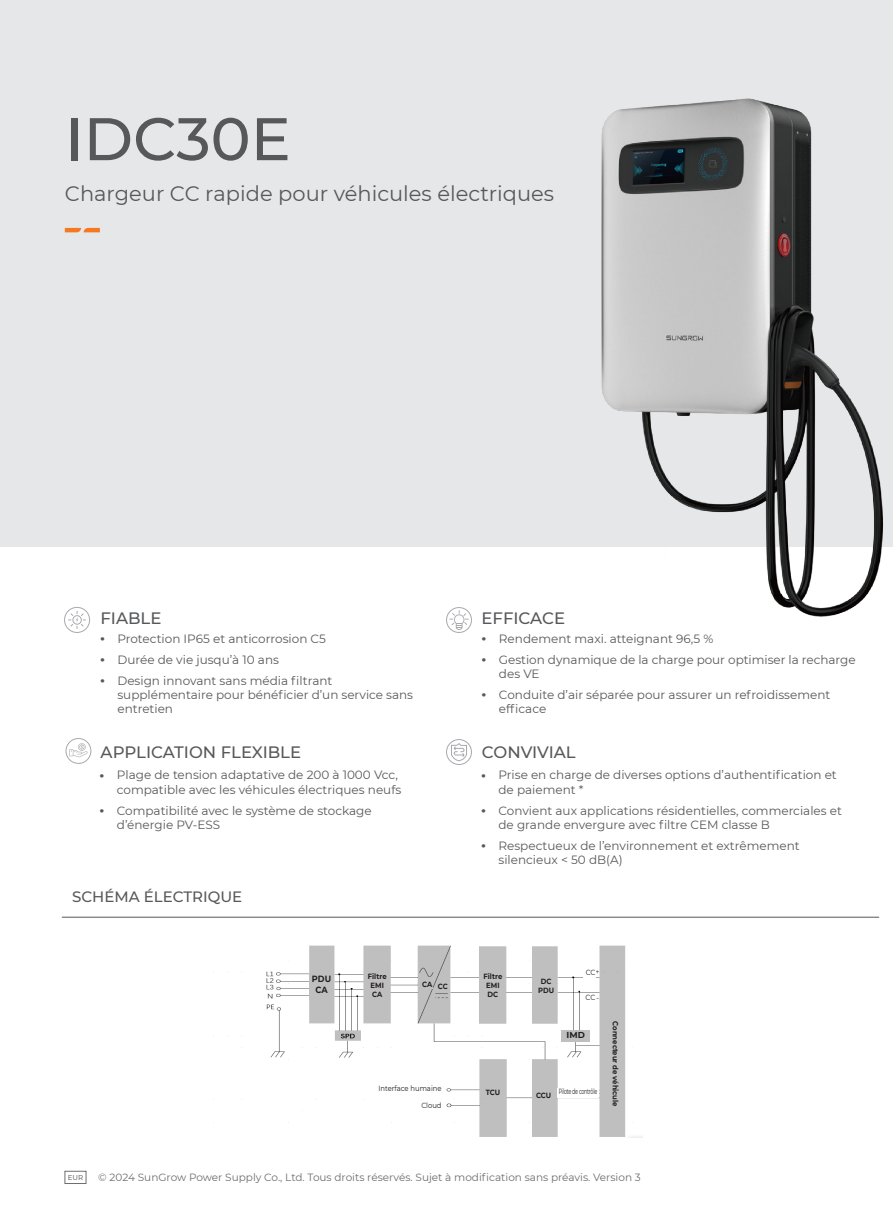
<style>
.page{position:relative;width:893px;height:1212px;background:#fff}
.page>*{position:absolute;margin:0;border:0;box-sizing:border-box;transform-origin:0 0}
.t1{font:500 60px "Montserrat";color:#57585a}
.t2{font:21px "Montserrat";color:#57585a}
.t3{font:500 16.5px "Montserrat";color:#57585a}
.t4{font:500 15px "Montserrat";color:#57585a}
.t5{font:12px/14.4px "Montserrat";color:#57585a}
.t6{font:10.5px "Montserrat";color:#6c6d70}
.t7{font:700 9px/10.8px "Montserrat";color:#231f20;text-align:center;scale:.91 1}
.t8{font:700 8.7px "Montserrat";color:#231f20}
.t9{font:700 7.5px/9px "Montserrat";color:#231f20;text-align:center;scale:.91 1}
.t10{font:7.5px "Montserrat";letter-spacing:-.01em;color:#231f20;scale:.91 1}
.t11{font:7.5px "Montserrat";letter-spacing:-.04em;color:#231f20;scale:.63 1}
.t12{font:500 7.05px "Montserrat";color:#727171}
.s1{font-family:"Arial";font-weight:700}
</style>
<div class="page">
<div style="left:65px;top:1171px;width:21px;height:12px;border:1px solid #6e6e70"></div>
<div style="left:0;top:0;width:893px;height:547px;background:#e6e7e9"></div>
<svg style="left:65px;top:228px;width:35px;height:4px"></svg>
<svg style="left:68px;top:610px;width:19px;height:19px"></svg>
<div style="left:64px;top:607px;width:26px;height:26px;border:1px solid #a8a9ad;border-radius:50%"></div>
<div style="left:446px;top:607px;width:26px;height:26px;border:1px solid #a8a9ad;border-radius:50%"></div>
<svg style="left:449px;top:610px;width:20px;height:20px"></svg>
<div style="left:446px;top:739px;width:26px;height:26px;border:1px solid #a8a9ad;border-radius:50%"></div>
<svg style="left:451px;top:742px;width:16px;height:20px"></svg>
<div style="left:66px;top:738px;width:25px;height:26px;border:1px solid #a8a9ad;border-radius:50%"></div>
<svg style="left:69px;top:743px;width:19px;height:14px"></svg>
<hr style="left:62px;top:917px;width:817px;height:1px;background:#57585a">
<img style="left:213px;top:945px;width:429px;height:193px">
<img style="left:601px;top:98px;width:282px;height:519px">
<div style="left:310px;top:974px;width:24px;height:26px;background:#bfbfbf"></div>
<div style="left:365px;top:972px;width:24px;height:26px;background:#bfbfbf"></div>
<div style="left:481px;top:972px;width:24px;height:26px;background:#bfbfbf"></div>
<div style="left:536px;top:977px;width:20px;height:26px;background:#bfbfbf"></div>
<div style="left:483px;top:1089px;width:20px;height:26px;background:#bfbfbf"></div>
<div style="left:370px;top:1084px;width:72px;height:16px;background:#fff"></div>
<div style="left:370px;top:1102px;width:72px;height:15px;background:#fff"></div>
<div style="left:583px;top:994px;width:12px;height:15px;background:#fff"></div>
<div style="left:583px;top:968px;width:12px;height:9px;background:#fff"></div>
<div style="left:557px;top:1088px;width:42px;height:10px;background:#fff"></div>
<div style="left:534px;top:1091px;width:19px;height:26px;background:#bfbfbf"></div>
<div style="left:603px;top:1006px;width:16px;height:116px;background:#bfbfbf"></div>
<div style="left:561px;top:1030px;width:29px;height:12px;background:#bfbfbf"></div>
<div style="left:422px;top:981px;width:10px;height:7px;background:#bfbfbf"></div>
<div style="left:436px;top:982px;width:13px;height:10px;background:#bfbfbf"></div>
<p class="t1" style="left:65px;top:97px;width:227px">IDC30E</p>
<p class="t2" style="left:65px;top:179px;width:491px">Chargeur CC rapide pour véhicules électriques</p>
<p class="t3" style="left:100px;top:607px;width:63px">FIABLE</p>
<p class="t3" style="left:481px;top:607px;width:85px">EFFICACE</p>
<p class="t5" style="left:100px;top:631px;width:227px"><span class="s1">•</span> Protection IP65 et anticorrosion C5</p>
<p class="t5" style="left:100px;top:652px;width:180px"><span class="s1">•</span> Durée de vie jusqu’à 10 ans</p>
<p class="t5" style="left:117px;top:673px;width:297px;text-indent:-17px"><span class="s1">•</span> Design innovant sans média filtrant supplémentaire pour bénéficier d’un service sans entretien</p>
<p class="t5" style="left:482px;top:631px;width:233px"><span class="s1">•</span> Rendement maxi. atteignant 96,5 %</p>
<p class="t5" style="left:499px;top:652px;width:358px;text-indent:-17px"><span class="s1">•</span> Gestion dynamique de la charge pour optimiser la recharge des VE</p>
<p class="t5" style="left:499px;top:687px;width:333px;text-indent:-17px"><span class="s1">•</span> Conduite d’air séparée pour assurer un refroidissement efficace</p>
<p class="t3" style="left:101px;top:740px;width:202px">APPLICATION FLEXIBLE</p>
<p class="t3" style="left:482px;top:740px;width:95px">CONVIVIAL</p>
<p class="t5" style="left:100px;top:767px;width:303px;text-align:right"><span class="s1">•</span> Plage de tension adaptative de 200 à 1000 Vcc, compatible avec les véhicules électriques neufs</p>
<p class="t5" style="left:117px;top:803px;width:256px;text-indent:-17px"><span class="s1">•</span> Compatibilité avec le système de stockage d’énergie PV-ESS</p>
<p class="t5" style="left:498px;top:767px;width:340px;text-indent:-17px"><span class="s1">•</span> Prise en charge de diverses options d’authentification et de paiement *</p>
<p class="t5" style="left:498px;top:803px;width:345px;text-indent:-17px"><span class="s1">•</span> Convient aux applications résidentielles, commerciales et de grande envergure avec filtre CEM classe B</p>
<p class="t5" style="left:498px;top:838px;width:303px;text-indent:-17px"><span class="s1">•</span> Respectueux de l’environnement et extrêmement silencieux &lt; 50 dB(A)</p>
<p class="t4" style="left:72px;top:886px;width:172px">SCHÉMA ÉLECTRIQUE</p>
<p class="t7" style="left:312px;top:973px;width:23px">PDU<br>CA</p>
<p class="t9" style="left:368px;top:971px;width:22px">Filtre<br>EMI<br>CA</p>
<p class="t9" style="left:484px;top:971px;width:22px">Filtre<br>EMI<br>DC</p>
<p class="t9" style="left:538px;top:976px;width:19px">DC<br>PDU</p>
<p class="t9" style="left:422px;top:980px;width:13px">CA</p>
<p class="t9" style="left:438px;top:981px;width:12px">CC</p>
<p class="t10" style="left:586px;top:967px;width:12px">CC</p>
<p class="t10" style="left:586px;top:992px;width:12px">CC</p>
<p class="t8" style="left:567px;top:1028px;width:20px">IMD</p>
<p class="t10" style="left:378px;top:1083px;width:71px">Interface humaine</p>
<p class="t10" style="left:421px;top:1100px;width:24px">Cloud</p>
<p class="t9" style="left:486px;top:1088px;width:17px">TCU</p>
<p class="t9" style="left:536px;top:1090px;width:18px">CCU</p>
<p class="t11" style="left:559px;top:1086px;width:62px">Pilote de contrôle</p>
<p class="t9" style="left:620px;top:1021px;width:95px;rotate:90deg">Connecteur de véhicule</p>
<p class="t12" style="left:68px;top:1172px;width:17px">EUR</p>
<p class="t6" style="left:98px;top:1170px;width:544px">© 2024 SunGrow Power Supply Co., Ltd. Tous droits réservés. Sujet à modification sans préavis. Version 3</p>
</div>
